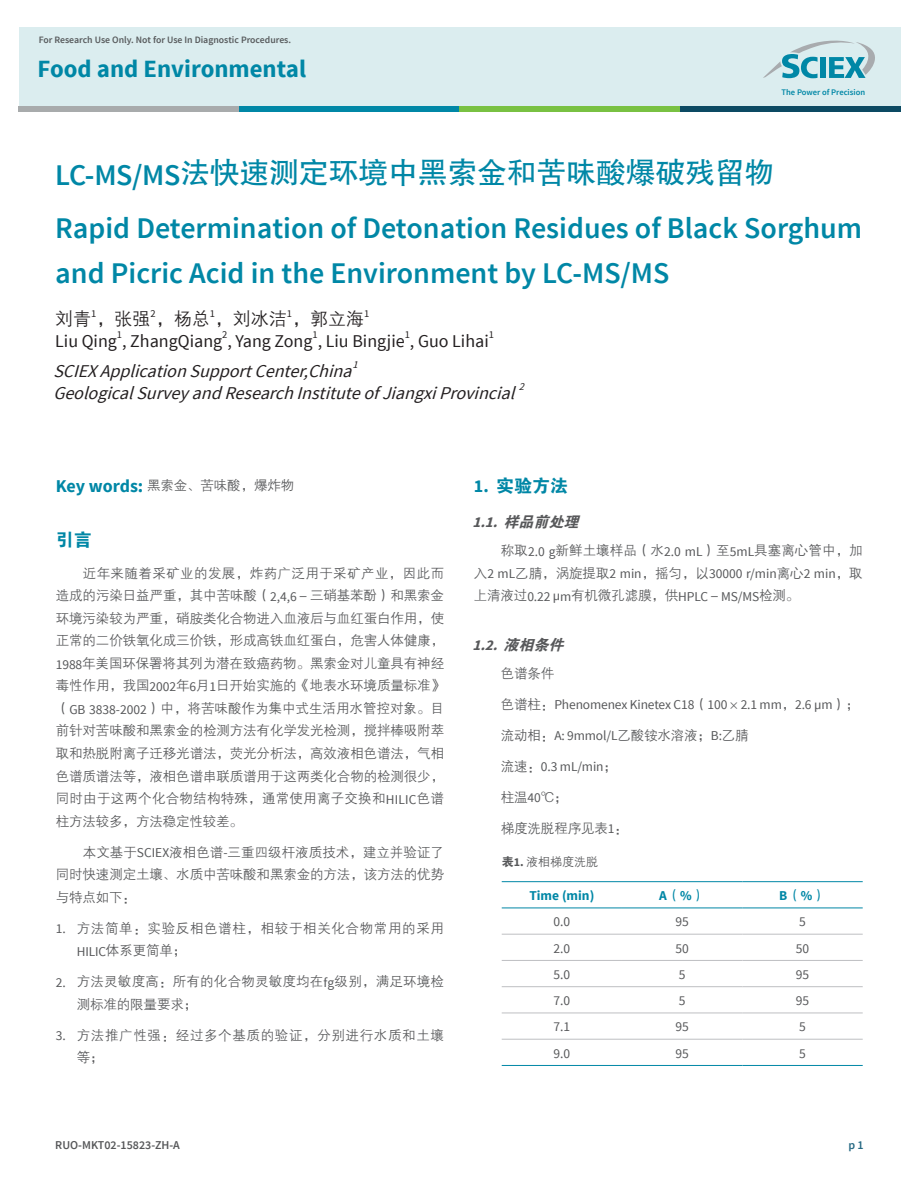
<style>
.page{position:relative;width:918px;height:1188px;background:#fff}
.page>*{position:absolute;margin:0;border:0;box-sizing:border-box;transform-origin:0 0}
.t1{font:600 30px/45px "Source Sans Pro";color:#0087a6}
.t2{font:30px "FZHTK GBK1 0";letter-spacing:-.01em;color:#0087a6}
.t3{font:700 24.75px "Source Sans Pro";color:#0087a6}
.t4{font:italic 18px "Source Sans Pro";color:#231f20}
.t5{font:18px "Source Sans Pro";color:#231f20}
.t6{font:18px "FZZDXK GBK1 0";color:#231f20}
.t7{font:18px "FZDHTK GBK1 0";color:#0087a6}
.t8{font:italic 15px "FZDHTK GBK1 0";color:#57585a}
.t9{font:italic 700 15px "Source Sans Pro";color:#57585a}
.t10{font:13.5px/22.5px "FZZDXK GBK1 0";color:#57585a;text-align:justify}
.t11{font:13.5px "Source Sans Pro";letter-spacing:-.01em;color:#57585a}
.t12{font:13.5px/22.5px "FZZDXK GBK1 0";letter-spacing:.05em;color:#57585a}
.t13{font:700 13.5px "Source Sans Pro";color:#0087a6}
.t14{font:600 12px "Source Sans Pro";color:#57585a}
.t15{font:12px "FZZDXK GBK1 0";color:#57585a}
.t16{font:600 12px "Source Sans Pro";color:#266983}
.t17{font:10.5px "Source Sans Pro";color:#231f20}
.t18{font:italic 10.5px "Source Sans Pro";color:#231f20}
.t19{font:600 9.75px "Source Sans Pro";color:#575a5c}
.t20{font:600 8.55px "Source Sans Pro";color:#0087a6}
.s1{font-family:"Source Sans Pro";font-weight:600}
.s2{font-family:"Source Sans Pro";font-weight:700;font-size:18px;color:#0087a6}
.s3{font-family:"Source Sans Pro"}
.s4{font-family:"Source Sans Pro";font-weight:700}
.s5{font-family:"FZZDXK GBK1 0"}
.s6{font-family:"FZDHTK GBK1 0";font-weight:400}
.s7{font-family:"FZDHTK GBK1 0"}
</style>
<div class="page">
<div style="left:19px;top:27px;width:881px;height:84px;background:#dbedef"></div>
<div style="left:19px;top:106px;width:220px;height:5px;background:#a8abac"></div>
<div style="left:239px;top:106px;width:220px;height:5px;background:#0087a6"></div>
<div style="left:459px;top:106px;width:221px;height:5px;background:#79c142"></div>
<div style="left:680px;top:106px;width:220px;height:5px;background:#0c4a63"></div>
<svg style="left:763px;top:41px;width:112px;height:37px"></svg>
<hr style="left:502px;top:934px;width:120px;height:1px;background:#bebfc2">
<hr style="left:622px;top:934px;width:120px;height:1px;background:#bebfc2">
<hr style="left:742px;top:934px;width:121px;height:1px;background:#bebfc2">
<hr style="left:502px;top:960px;width:120px;height:1px;background:#bebfc2">
<hr style="left:622px;top:960px;width:120px;height:1px;background:#bebfc2">
<hr style="left:742px;top:960px;width:121px;height:1px;background:#bebfc2">
<hr style="left:502px;top:986px;width:120px;height:1px;background:#bebfc2">
<hr style="left:622px;top:986px;width:120px;height:1px;background:#bebfc2">
<hr style="left:742px;top:986px;width:121px;height:1px;background:#bebfc2">
<hr style="left:502px;top:1013px;width:120px;height:1px;background:#bebfc2">
<hr style="left:622px;top:1013px;width:120px;height:1px;background:#bebfc2">
<hr style="left:742px;top:1013px;width:121px;height:1px;background:#bebfc2">
<hr style="left:502px;top:1039px;width:120px;height:1px;background:#bebfc2">
<hr style="left:622px;top:1039px;width:120px;height:1px;background:#bebfc2">
<hr style="left:742px;top:1039px;width:121px;height:1px;background:#bebfc2">
<hr style="left:502px;top:1065px;width:120px;height:1px;background:#0087a6">
<hr style="left:622px;top:1065px;width:120px;height:1px;background:#0087a6">
<hr style="left:742px;top:1065px;width:121px;height:1px;background:#0087a6">
<hr style="left:502px;top:881px;width:120px;height:1px;background:#0087a6">
<hr style="left:622px;top:881px;width:120px;height:1px;background:#0087a6">
<hr style="left:742px;top:881px;width:121px;height:1px;background:#0087a6">
<hr style="left:502px;top:908px;width:120px;height:1px;background:#0087a6">
<hr style="left:622px;top:908px;width:120px;height:1px;background:#0087a6">
<hr style="left:742px;top:908px;width:121px;height:1px;background:#0087a6">
<p class="t19" style="left:39px;top:33px;width:254px">For Research Use Only. Not for Use In Diagnostic Procedures.</p>
<h2 class="t3" style="left:38px;top:53px;width:270px">Food and Environmental</h2>
<p class="t20" style="left:782px;top:86px;width:85px">The Power of Precision</p>
<h1 class="t2" style="left:55px;top:156px;width:721px"><span class="s1">LC-MS/MS</span>法快速测定环境中黑索金和苦味酸爆破残留物</h1>
<h1 class="t1" style="left:55px;top:206px;width:808px">Rapid Determination of Detonation Residues of Black Sorghum and Picric Acid in the Environment by LC-MS/MS</h1>
<h3 class="t6" style="left:55px;top:308px;width:316px">刘青<sup>1</sup>，张强<sup>2</sup>，杨总<sup>1</sup>，刘冰洁<sup>1</sup>，郭立海<sup>1</sup></h3>
<h3 class="t5" style="left:55px;top:330px;width:435px">Liu Qing , ZhangQiang , Yang Zong , Liu Bingjie , Guo Lihai</h3>
<p class="t17" style="left:117px;top:328px;width:7px">1</p>
<p class="t17" style="left:222px;top:328px;width:7px">2</p>
<p class="t17" style="left:313px;top:328px;width:7px">1</p>
<p class="t17" style="left:405px;top:328px;width:7px">1</p>
<p class="t17" style="left:489px;top:328px;width:7px">1</p>
<h3 class="t4" style="left:53px;top:360px;width:306px">SCIEXApplicationSupportCenter,China</h3>
<p class="t18" style="left:352px;top:358px;width:10px">1</p>
<h3 class="t4" style="left:53px;top:382px;width:469px">GeologicalSurveyandResearchInstituteofJiangxiProvincial</h3>
<p class="t18" style="left:519px;top:380px;width:10px">2</p>
<p class="t10" style="left:56px;top:474px;width:240px"><span class="s2">Key words:</span> 黑索金、苦味酸，爆炸物</p>
<h3 class="t7" style="left:56px;top:530px;width:37px">引言</h3>
<p class="t10" style="left:56px;top:562px;width:390px;text-indent:27px">近年来随着采矿业的发展，炸药广泛用于采矿产业，因此而造成的污染日益严重，其中苦味酸（<span class="s3">2,4,6</span>－三硝基苯酚）和黑索金环境污染较为严重，硝胺类化合物进入血液后与血红蛋白作用，使正常的二价铁氧化成三价铁，形成高铁血红蛋白，危害人体健康，<span class="s3">1988</span>年美国环保署将其列为潜在致癌药物。黑索金对儿童具有神经毒性作用，我国<span class="s3">2002</span>年<span class="s3">6</span>月<span class="s3">1</span>日开始实施的《地表水环境质量标准》（<span class="s3">GB 3838-2002</span>）中，将苦味酸作为集中式生活用水管控对象。目前针对苦味酸和黑索金的检测方法有化学发光检测，搅拌棒吸附萃取和热脱附离子迁移光谱法，荧光分析法，高效液相色谱法，气相色谱质谱法等，液相色谱串联质谱用于这两类化合物的检测很少，同时由于这两个化合物结构特殊，通常使用离子交换和<span class="s3">HILIC</span>色谱柱方法较多，方法稳定性较差。</p>
<p class="t10" style="left:56px;top:841px;width:390px;text-indent:27px">本文基于<span class="s3">SCIEX</span>液相色谱<span class="s3">-</span>三重四级杆液质技术，建立并验证了同时快速测定土壤、水质中苦味酸和黑索金的方法，该方法的优势与特点如下：</p>
<p class="t12" style="left:77px;top:917px;width:369px;text-indent:-21px"><span class="s3">1.</span> 方法简单：实验反相色谱柱，相较于相关化合物常用的采用<br><span class="s3">HILIC</span>体系更简单；</p>
<p class="t10" style="left:77px;top:970px;width:369px;text-indent:-21px"><span class="s3">2.</span> 方法灵敏度高：所有的化合物灵敏度均在<span class="s3">fg</span>级别，满足环境检测标准的限量要求；</p>
<p class="t12" style="left:77px;top:1024px;width:369px;text-indent:-21px"><span class="s3">3.</span> 方法推广性强：经过多个基质的验证，分别进行水质和土壤等；</p>
<h3 class="t7" style="left:474px;top:476px;width:96px"><span class="s4">1.</span> 实验方法</h3>
<p class="t8" style="left:472px;top:514px;width:112px"><span class="s4">1.1.</span>样品前处理</p>
<p class="t10" style="left:501px;top:540px;width:363px">称取<span class="s3">2.0 g</span>新鲜土壤样品（水<span class="s3">2.0 mL</span>）至<span class="s3">5mL</span>具塞离心管中，加</p>
<p class="t11" style="left:474px;top:566px;width:390px"><span class="s5">入</span>2 mL<span class="s5">乙腈，涡旋提取</span>2 min<span class="s5">，摇匀，以</span>30000 r/min<span class="s5">离心</span>2 min<span class="s5">，取</span></p>
<p class="t10" style="left:474px;top:585px;width:327px">上清液过<span class="s3">0.22 μm</span>有机微孔滤膜，供<span class="s3">HPLC</span>－<span class="s3">MS/MS</span>检测。</p>
<p class="t9" style="left:472px;top:635px;width:97px">1.2.<span class="s6">液相条件</span></p>
<p class="t10" style="left:501px;top:662px;width:55px">色谱条件</p>
<p class="t11" style="left:501px;top:697px;width:360px"><span class="s5">色谱柱：</span>Phenomenex Kinetex C18<span class="s5">（</span>100<span class="s5">×</span>2.1 mm<span class="s5">，</span>2.6 μm<span class="s5">）；</span></p>
<p class="t10" style="left:501px;top:724px;width:249px">流动相：<span class="s3">A: 9mmol/L</span>乙酸铵水溶液；<span class="s3">B:</span>乙腈</p>
<p class="t11" style="left:501px;top:759px;width:118px"><span class="s5">流速：</span>0.3 mL/min<span class="s5">；</span></p>
<p class="t10" style="left:501px;top:786px;width:68px">柱温<span class="s3">40</span>℃；</p>
<p class="t10" style="left:501px;top:817px;width:128px">梯度洗脱程序见表<span class="s3">1</span>：</p>
<p class="t15" style="left:502px;top:855px;width:98px"><span class="s7">表</span><span class="s4">1.</span> 液相梯度洗脱</p>
<p class="t13" style="left:529px;top:887px;width:66px">Time (min)</p>
<p class="t13" style="left:659px;top:887px;width:48px">A<span class="s6">（</span>%<span class="s6">）</span></p>
<p class="t13" style="left:779px;top:887px;width:48px">B<span class="s6">（</span>%<span class="s6">）</span></p>
<p class="t11" style="left:554px;top:914px;width:18px">0.0</p>
<p class="t11" style="left:676px;top:914px;width:15px">95</p>
<p class="t11" style="left:799px;top:914px;width:8px">5</p>
<p class="t11" style="left:554px;top:940px;width:18px">2.0</p>
<p class="t11" style="left:676px;top:940px;width:15px">50</p>
<p class="t11" style="left:796px;top:940px;width:15px">50</p>
<p class="t11" style="left:554px;top:966px;width:18px">5.0</p>
<p class="t11" style="left:679px;top:966px;width:8px">5</p>
<p class="t11" style="left:796px;top:966px;width:15px">95</p>
<p class="t11" style="left:554px;top:992px;width:18px">7.0</p>
<p class="t11" style="left:679px;top:992px;width:8px">5</p>
<p class="t11" style="left:796px;top:992px;width:15px">95</p>
<p class="t11" style="left:554px;top:1019px;width:18px">7.1</p>
<p class="t11" style="left:676px;top:1019px;width:15px">95</p>
<p class="t11" style="left:799px;top:1019px;width:8px">5</p>
<p class="t11" style="left:554px;top:1045px;width:18px">9.0</p>
<p class="t11" style="left:676px;top:1045px;width:15px">95</p>
<p class="t11" style="left:799px;top:1045px;width:8px">5</p>
<p class="t14" style="left:55px;top:1137px;width:126px">RUO-MKT02-15823-ZH-A</p>
<p class="t16" style="left:848px;top:1137px;width:17px">p 1</p>
</div>
